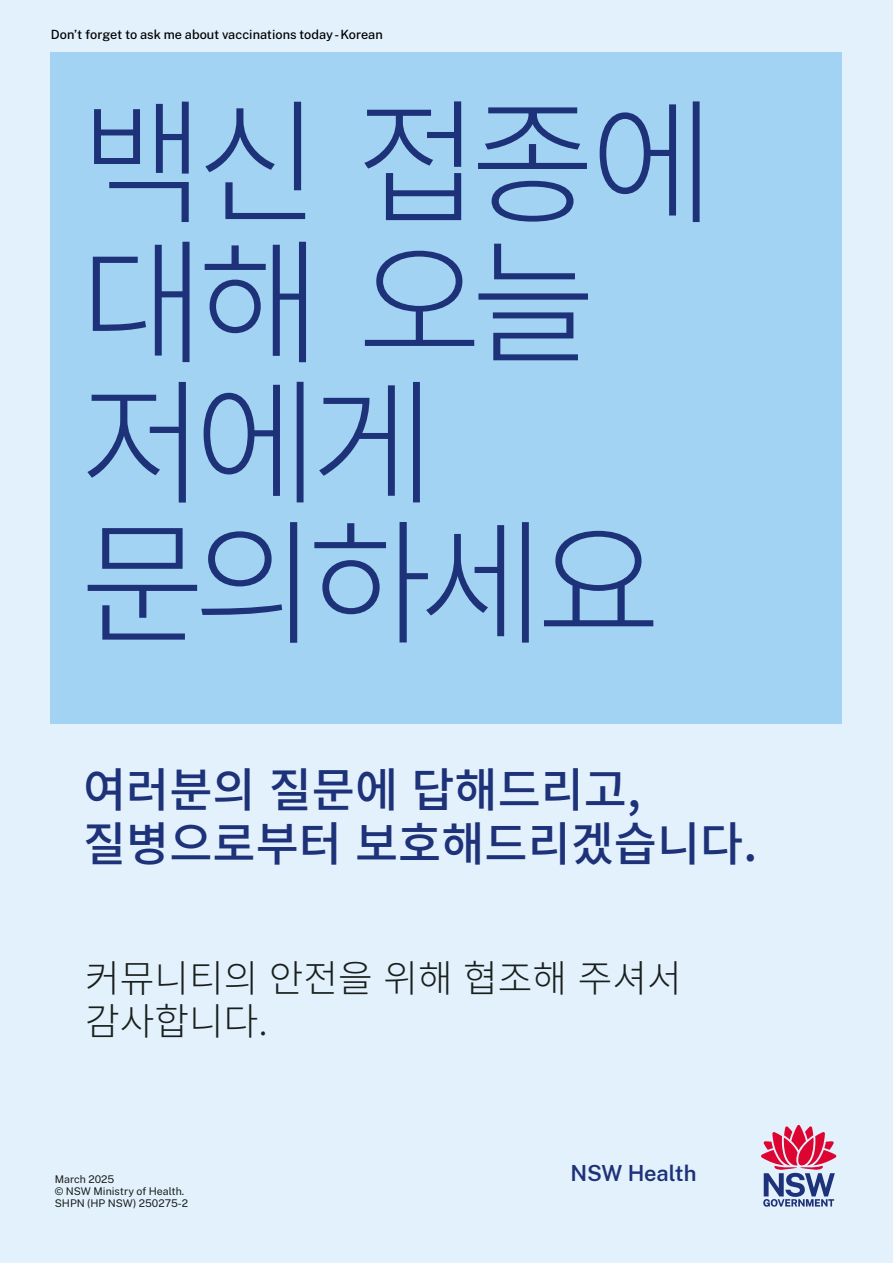
<style>
.page{position:relative;width:893px;height:1263px;background:#e3f1fc}
.page>*{position:absolute;margin:0;border:0;box-sizing:border-box;transform-origin:0 0}
.H_Underline_Green{font:300 135.6px/140.1px "Noto Sans CJ Kkr";letter-spacing:-.075em;color:#1d3278}
.t1{font:500 46.95px/54px "Noto Sans CJ Kkr";color:#1d3278}
.t2{font:300 37.65px/43.3px "Noto Sans CJ Kkr";color:#181f1c}
.t3{font:600 21.75px "Public Sans";letter-spacing:-.005em;color:#1d3278}
.t4{font:500 12.75px "Public Sans";color:#000}
.Body{font:10.65px/11.7px "Public Sans";color:#181f1c}
</style>
<div class="page">
<div style="left:51px;top:52px;width:791px;height:671px;background:#a2d3f3"></div>
<svg style="left:761px;top:1125px;width:75px;height:82px"></svg>
<p class="t4" style="left:51px;top:26px;width:333px">Don’t forget to ask me about vaccinations today - Korean</p>
<p class="H_Underline_Green" style="left:80px;top:96px;width:636px">백신 접종에 대해 오늘 저에게 문의하세요</p>
<p class="t1" style="left:83px;top:764px;width:676px">여러분의 질문에 답해드리고, 질병으로부터 보호해드리겠습니다.</p>
<p class="t2" style="left:85px;top:957px;width:598px">커뮤니티의 안전을 위해 협조해 주셔서 감사합니다.</p>
<p class="Body" style="left:55px;top:1173px;width:61px">March 2025</p>
<p class="t3" style="left:570px;top:1158px;width:128px">NSW Health</p>
<p class="Body" style="left:55px;top:1184px;width:135px">© NSW Ministry of Health.<br>SHPN (HP NSW) 250275-2</p>
</div>
